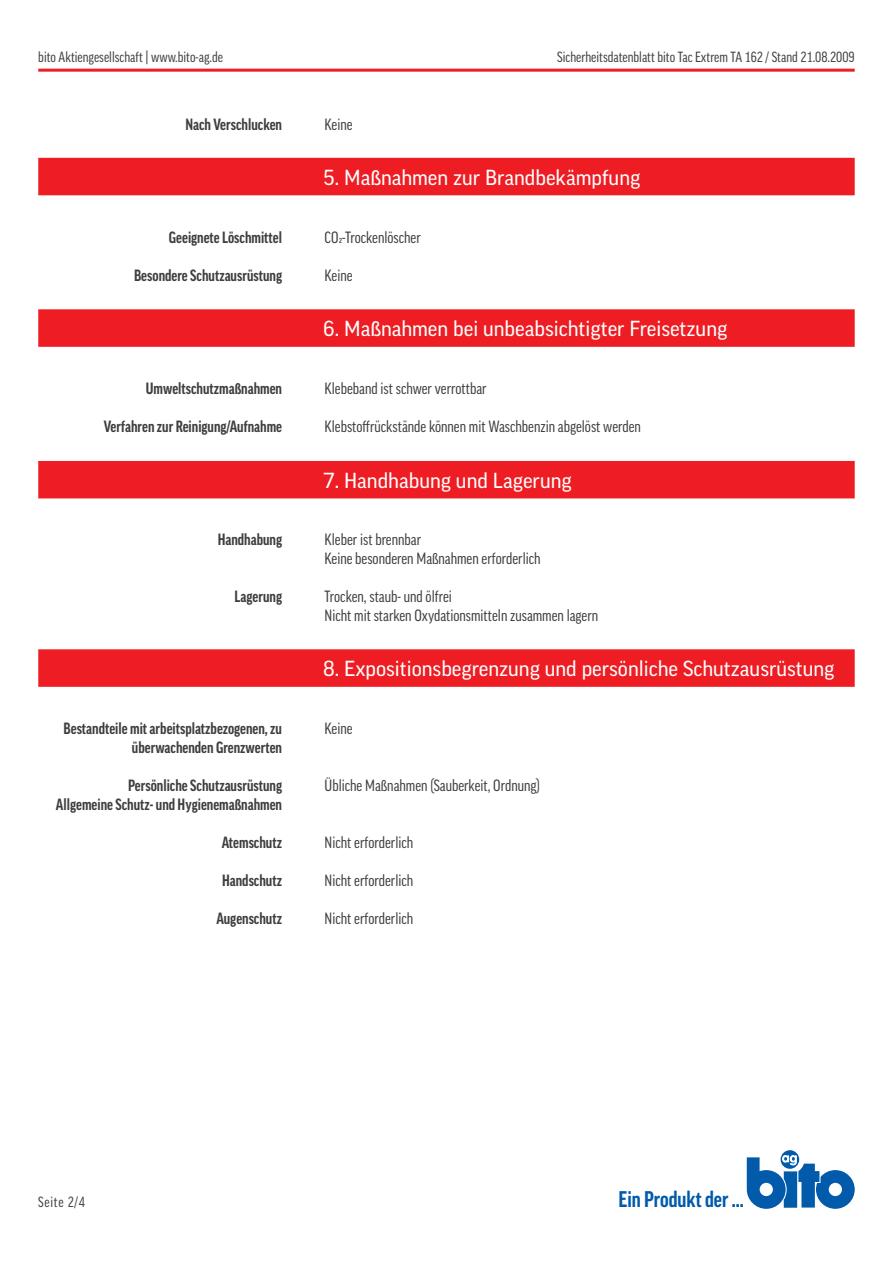
<style>
.page{position:relative;width:893px;height:1263px;background:#fff}
.page>*{position:absolute;margin:0;border:0;box-sizing:border-box;transform-origin:0 0}
.t1{font:700 condensed 21.9px "Good Pro";color:#015aaa}
.roter_Balken{font:21px "Good Pro";color:#fff}
.Inhalt{font:condensed 15.75px "Good Pro";color:#3e3e3f}
.Auflistung{font:700 condensed 15.75px/18.9px "Good Pro";color:#3e3e3f;text-align:right}
.Produkt{font:condensed 14.25px "Good Pro";color:#3e3e3f}
.Adresse{font:condensed 14.25px "Good Pro";letter-spacing:.05em;color:#3e3e3f}
</style>
<div class="page">
<hr style="left:38px;top:69px;width:817px;height:3px;background:#ee1d23">
<svg style="left:781px;top:1150px;width:18px;height:19px"></svg>
<svg style="left:747px;top:1155px;width:108px;height:54px"></svg>
<div style="left:38px;top:158px;width:817px;height:37px;background:#ee1d23"></div>
<div style="left:38px;top:309px;width:817px;height:38px;background:#ee1d23"></div>
<div style="left:38px;top:461px;width:817px;height:37px;background:#ee1d23"></div>
<div style="left:38px;top:649px;width:817px;height:38px;background:#ee1d23"></div>
<p class="Produkt" style="left:38px;top:49px;width:186px">bito Aktiengesellschaft | www.bito-ag.de</p>
<p class="Produkt" style="left:557px;top:49px;width:299px">Sicherheitsdatenblatt bito Tac Extrem TA 162 / Stand 21.08.2009</p>
<p class="Auflistung" style="left:185px;top:115px;width:98px">Nach Verschlucken</p>
<p class="Inhalt" style="left:325px;top:115px;width:29px">Keine</p>
<p class="roter_Balken" style="left:323px;top:165px;width:319px">5. Maßnahmen zur Brandbekämpfung</p>
<p class="Auflistung" style="left:169px;top:228px;width:115px">Geeignete Löschmittel</p>
<p class="Auflistung" style="left:134px;top:266px;width:150px">Besondere Schutzausrüstung</p>
<p class="Inhalt" style="left:325px;top:229px;width:98px">CO2-Trockenlöscher</p>
<p class="Inhalt" style="left:325px;top:266px;width:29px">Keine</p>
<p class="roter_Balken" style="left:323px;top:317px;width:406px">6. Maßnahmen bei unbeabsichtigter Freisetzung</p>
<p class="Auflistung" style="left:146px;top:379px;width:138px">Umweltschutzmaßnahmen</p>
<p class="Auflistung" style="left:104px;top:417px;width:180px">Verfahren zur Reinigung/Aufnahme</p>
<p class="Inhalt" style="left:325px;top:380px;width:164px">Klebeband ist schwer verrottbar</p>
<p class="Inhalt" style="left:325px;top:418px;width:318px">Klebstoffrückstände können mit Waschbenzin abgelöst werden</p>
<p class="roter_Balken" style="left:323px;top:468px;width:250px">7. Handhabung und Lagerung</p>
<p class="Auflistung" style="left:218px;top:530px;width:66px">Handhabung</p>
<p class="Auflistung" style="left:235px;top:587px;width:49px">Lagerung</p>
<p class="Inhalt" style="left:325px;top:531px;width:98px">Kleber ist brennbar</p>
<p class="Inhalt" style="left:325px;top:550px;width:218px">Keine besonderen Maßnahmen erforderlich</p>
<p class="Inhalt" style="left:325px;top:588px;width:129px">Trocken, staub- und ölfrei</p>
<p class="Inhalt" style="left:325px;top:607px;width:275px">Nicht mit starken Oxydationsmitteln zusammen lagern</p>
<p class="roter_Balken" style="left:323px;top:657px;width:513px">8. Expositionsbegrenzung und persönliche Schutzausrüstung</p>
<p class="Auflistung" style="left:64px;top:719px;width:220px">Bestandteile mit arbeitsplatzbezogenen, zu überwachenden Grenzwerten</p>
<p class="Auflistung" style="left:128px;top:776px;width:156px">Persönliche Schutzausrüstung</p>
<p class="Auflistung" style="left:56px;top:795px;width:228px">Allgemeine Schutz- und Hygienemaßnahmen</p>
<p class="Auflistung" style="left:222px;top:833px;width:62px">Atemschutz</p>
<p class="Auflistung" style="left:222px;top:871px;width:61px">Handschutz</p>
<p class="Auflistung" style="left:216px;top:908px;width:67px">Augenschutz</p>
<p class="Inhalt" style="left:325px;top:720px;width:29px">Keine</p>
<p class="Inhalt" style="left:325px;top:777px;width:217px">Übliche Maßnahmen (Sauberkeit, Ordnung)</p>
<p class="Inhalt" style="left:325px;top:833px;width:90px">Nicht erforderlich</p>
<p class="Inhalt" style="left:325px;top:871px;width:90px">Nicht erforderlich</p>
<p class="Inhalt" style="left:325px;top:909px;width:90px">Nicht erforderlich</p>
<p class="Adresse" style="left:38px;top:1194px;width:48px">Seite 2/4</p>
<h1 class="t1" style="left:618px;top:1187px;width:127px">Ein Produkt der ...</h1>
</div>
